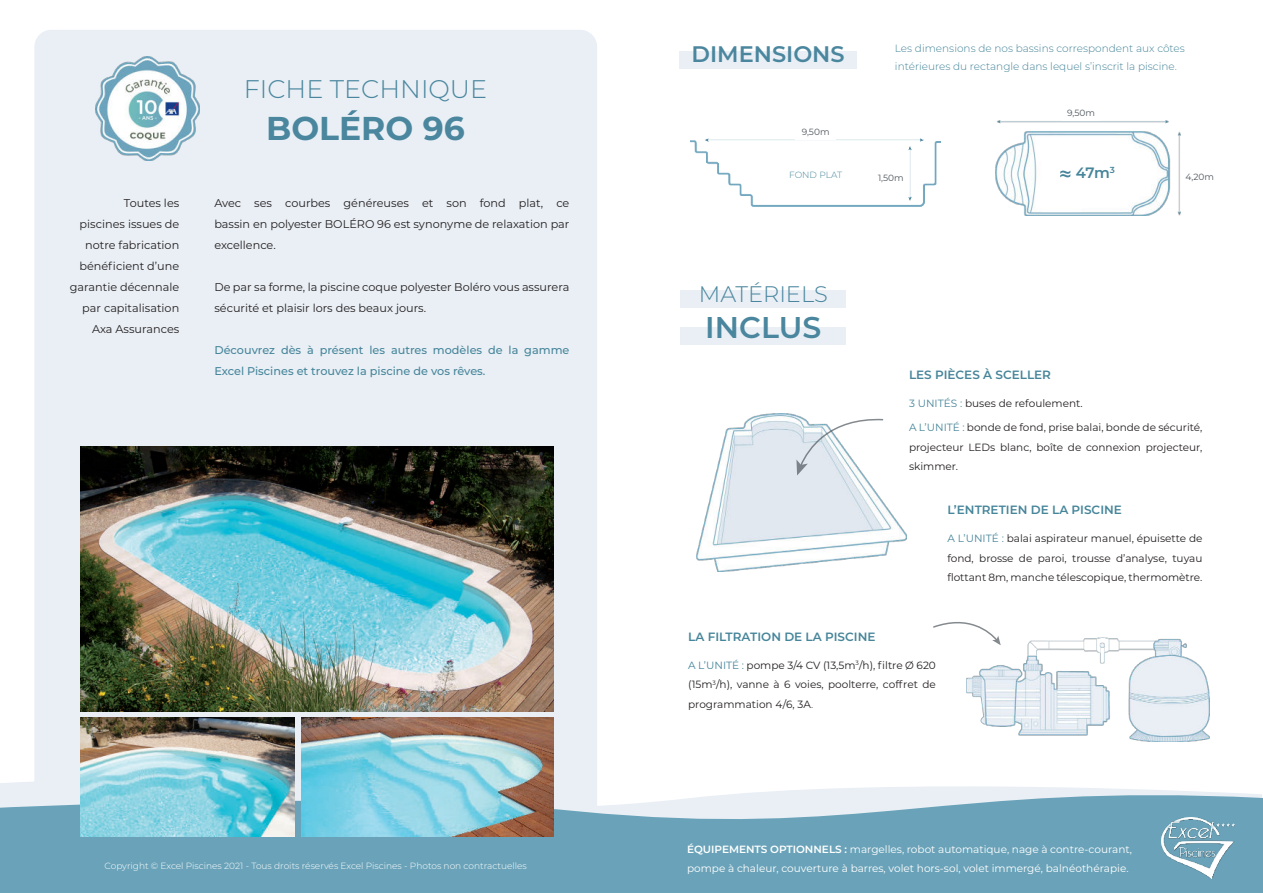
<style>
.page{position:relative;width:1263px;height:893px;background:#fff}
.page>*{position:absolute;margin:0;border:0;box-sizing:border-box;transform-origin:0 0}
.t1{font:700 33px "Montserrat";color:#4a869e}
.t2{font:600 30px "Montserrat";color:#4a869e}
.t3{font:300 25.5px "Montserrat";color:#4a869e}
.t4{font:600 22.5px "Montserrat";color:#4a869e}
.t5{font:300 22.5px "Montserrat";color:#4a869e}
.t6{font:600 15px "Montserrat";color:#46859a}
.t7{font:600 12px "Montserrat";color:#46859a}
.t8{font:11.25px/21px "Montserrat";color:#231f20;text-align:justify}
.t9{font:500 11.25px/21px "Montserrat";color:#46859a}
.t10{font:10.5px/19.5px "Montserrat";color:#231f20;text-align:justify}
.t11{font:10.5px/19.5px "Montserrat";color:#fff}
.t12{font:300 10.5px/18px "Montserrat";color:#46859a}
.t13{font:300 9px "Montserrat";color:#fff}
.t14{font:9px "Montserrat";color:#4f575e}
.t15{font:300 9px "Montserrat";letter-spacing:-.005em;color:#46859a}
.t16{font:600 8.7px "Montserrat";color:#46859a}
.s1{color:#46859a}
.s2{font-weight:300}
.s3{font-weight:600}
</style>
<div class="page">
<img style="left:995px;top:121px;width:185px;height:94px">
<img style="left:691px;top:139px;width:250px;height:68px">
<div style="left:34px;top:30px;width:563px;height:735px;background:#e9eff5"></div>
<div style="left:34px;top:765px;width:563px;height:17px;background:#e9eff5"></div>
<svg style="left:0;top:782px;width:1263px;height:111px;background:#82b1c4"></svg>
<img style="left:1161px;top:818px;width:74px;height:60px">
<img style="left:96px;top:56px;width:103px;height:105px">
<div style="left:679px;top:51px;width:178px;height:18px;background:#e9eff5"></div>
<div style="left:680px;top:290px;width:166px;height:18px;background:#e9eff5"></div>
<div style="left:680px;top:327px;width:166px;height:18px;background:#e9eff5"></div>
<div style="left:1063px;top:164px;width:65px;height:27px;background:#fff"></div>
<svg style="left:1060px;top:171px;width:10px;height:6px"></svg>
<div style="left:875px;top:172px;width:31px;height:13px;background:#fff"></div>
<img style="left:81px;top:446px;width:472px;height:266px">
<img style="left:302px;top:718px;width:251px;height:119px">
<img style="left:81px;top:718px;width:214px;height:119px">
<img style="left:697px;top:414px;width:210px;height:157px">
<svg style="left:796px;top:417px;width:89px;height:58px"></svg>
<img style="left:967px;top:637px;width:242px;height:104px">
<svg style="left:933px;top:622px;width:68px;height:23px"></svg>
<p class="t8" style="left:70px;top:193px;width:111px;text-align:right">Toutes les<br>piscines issues de notre fabrication bénéficient d’une garantie décennale par capitalisation<br>Axa Assurances</p>
<h3 class="t3" style="left:244px;top:76px;width:245px">FICHE TECHNIQUE</h3>
<h1 class="t1" style="left:266px;top:109px;width:200px">BOLÉRO 96</h1>
<p class="t8" style="left:214px;top:193px;width:357px">Avec ses courbes généreuses et son fond plat, ce bassin en polyester BOLÉRO 96 est synonyme de relaxation par excellence.</p>
<p class="t8" style="left:214px;top:277px;width:357px">De par sa forme, la piscine coque polyester Boléro vous assurera sécurité et plaisir lors des beaux jours.</p>
<p class="t9" style="left:214px;top:341px;width:357px">Découvrez dès à présent les autres modèles de la gamme<br>Excel Piscines et trouvez la piscine de vos rêves.</p>
<p class="t13" style="left:105px;top:861px;width:424px">Copyright © Excel Piscines 2021 - Tous droits réservés Excel Piscines - Photos non contractuelles</p>
<h3 class="t4" style="left:691px;top:42px;width:155px">DIMENSIONS</h3>
<p class="t12" style="left:895px;top:39px;width:291px">Les dimensions de nos bassins correspondent aux côtes intérieures du rectangle dans lequel s’inscrit la piscine.</p>
<p class="t14" style="left:1067px;top:108px;width:29px">9,50m</p>
<p class="t14" style="left:802px;top:127px;width:29px">9,50m</p>
<p class="t15" style="left:789px;top:170px;width:54px">FOND PLAT</p>
<p class="t14" style="left:878px;top:173px;width:27px">1,50m</p>
<h3 class="t5" style="left:699px;top:282px;width:130px">MATÉRIELS</h3>
<h2 class="t2" style="left:705px;top:311px;width:117px">INCLUS</h2>
<p class="t16" style="left:1110px;top:166px;width:7px">3</p>
<h3 class="t6" style="left:1076px;top:165px;width:36px">47m</h3>
<p class="t14" style="left:1185px;top:173px;width:30px">4,20m</p>
<p class="t7" style="left:909px;top:369px;width:143px">LES PIÈCES À SCELLER</p>
<p class="t10" style="left:909px;top:394px;width:175px"><span class="s1">3 UNITÉS :</span> buses de refoulement.</p>
<p class="t10" style="left:909px;top:418px;width:295px"><span class="s1">A L’UNITÉ :</span> bonde de fond, prise balai, bonde de sécurité, projecteur LEDs blanc, boîte de connexion projecteur, skimmer.</p>
<p class="t7" style="left:947px;top:504px;width:176px">L’ENTRETIEN DE LA PISCINE</p>
<p class="t10" style="left:947px;top:529px;width:257px"><span class="s1">A L’UNITÉ :</span> balai aspirateur manuel, épuisette de fond, brosse de paroi, trousse d’analyse, tuyau flottant 8m, manche télescopique, thermomètre.</p>
<p class="t7" style="left:688px;top:630px;width:189px">LA FILTRATION DE LA PISCINE</p>
<p class="t10" style="left:688px;top:655px;width:249px"><span class="s1">A L’UNITÉ :</span> pompe 3/4 CV (13,5m<sup>3</sup>/h), filtre Ø 620 (15m<sup>3</sup>/h), vanne à 6 voies, poolterre, coffret de programmation 4/6, 3A<span class="s2">.</span></p>
<p class="t11" style="left:687px;top:839px;width:447px"><span class="s3">ÉQUIPEMENTS OPTIONNELS :</span> margelles, robot automatique, nage à contre-courant, pompe à chaleur, couverture à barres, volet hors-sol, volet immergé, balnéothérapie.</p>
</div>
